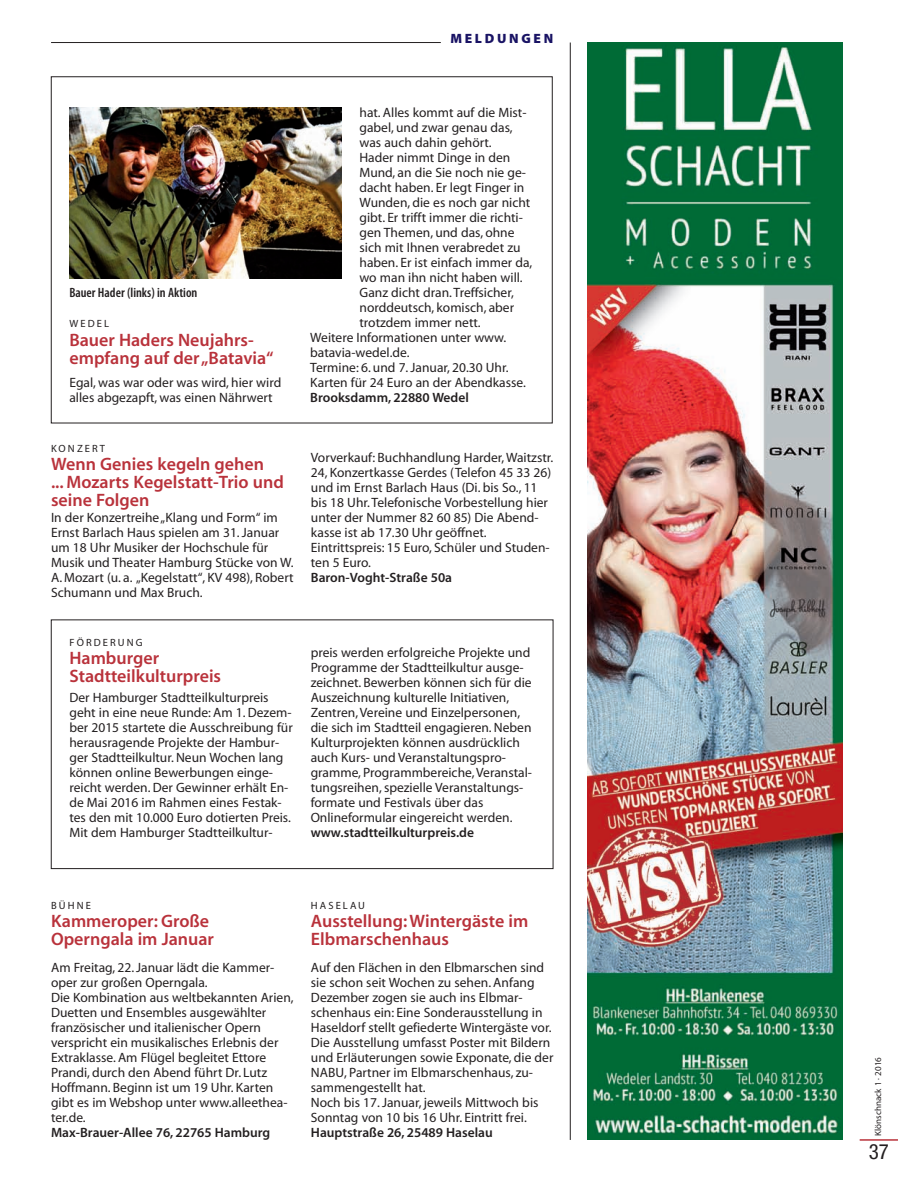
<style>
.page{position:relative;width:915px;height:1191px;background:#fff}
.page>*{position:absolute;margin:0;border:0;box-sizing:border-box;transform-origin:0 0}
.t1{font:condensed 21px "Helvetica Neue";color:#231f20}
.t2{font:18px/18px "Adobe Corp ID Myriad Sb";color:#b9323b}
.t3{font:13.5px/15px "Adobe Corp ID Myriad Rg";color:#231f20}
.t4{font:600 condensed 13.5px "Myriad Pro";color:#231f20}
.t5{font:13.5px "Adobe Corp ID Myriad Sb";color:#231f20}
.t6{font:13.5px "Adobe Corp ID Myriad Bl";letter-spacing:.2em;color:#191364}
.t7{font:10.5px "Adobe Corp ID Myriad Rg";letter-spacing:.2em;color:#231f20}
.t8{font:9px "Adobe Corp ID Myriad Rg";color:#231f20}
.s1{font-family:"Adobe Corp ID Myriad Sb"}
</style>
<div class="page">
<hr style="left:51px;top:42px;width:389px;height:1px;background:#231f20">
<hr style="left:570px;top:43px;width:1px;height:1097px;background:#231f20">
<hr style="left:859px;top:1139px;width:38px;height:1px;background:#b9323b">
<img style="left:69px;top:107px;width:272px;height:171px">
<img style="left:587px;top:43px;width:255px;height:1097px">
<p class="t6" style="left:450px;top:33px;width:104px">MELDUNGEN</p>
<p class="t4" style="left:69px;top:285px;width:130px">Bauer Hader (links) in Aktion</p>
<p class="t7" style="left:69px;top:320px;width:41px">WEDEL</p>
<p class="t2" style="left:69px;top:332px;width:206px">Bauer Haders Neujahrs - empfang auf der „Batavia“</p>
<p class="t3" style="left:69px;top:376px;width:213px">Egal, was war oder was wird, hier wird alles abgezapft, was einen Nährwert</p>
<p class="t7" style="left:51px;top:445px;width:56px">KONZERT</p>
<p class="t2" style="left:51px;top:457px;width:234px">Wenn Genies kegeln gehen<br>... Mozarts Kegelstatt-Trio und seine Folgen</p>
<p class="t3" style="left:51px;top:511px;width:244px">In der Konzertreihe „Klang und Form“ im Ernst Barlach Haus spielen am 31. Januar um 18 Uhr Musiker der Hochschule für Musik und Theater Hamburg Stücke von W.<br>A. Mozart (u. a. „Kegelstatt“, KV 498), Robert Schumann und Max Bruch.</p>
<p class="t7" style="left:69px;top:638px;width:75px">FÖRDERUNG</p>
<p class="t2" style="left:69px;top:650px;width:153px">Hamburger<br>Stadtteilkulturpreis</p>
<p class="t3" style="left:69px;top:691px;width:225px">Der Hamburger Stadtteilkulturpreis geht in eine neue Runde: Am 1. Dezem&shy;ber 2015 startete die Ausschreibung für herausragende Projekte der Hambur&shy;ger Stadtteilkultur. Neun Wochen lang können online Bewerbungen einge&shy;reicht werden. Der Gewinner erhält En&shy;de Mai 2016 im Rahmen eines Festak&shy;tes den mit 10.000 Euro dotierten Preis.<br>Mit dem Hamburger Stadtteilkultur-</p>
<p class="t3" style="left:359px;top:106px;width:168px">hat. Alles kommt auf die Mist-</p>
<p class="t3" style="left:359px;top:121px;width:155px">gabel, und zwar genau das,</p>
<p class="t3" style="left:359px;top:136px;width:134px">was auch dahin gehört.</p>
<p class="t3" style="left:359px;top:151px;width:152px">Hader nimmt Dinge in den</p>
<p class="t3" style="left:359px;top:166px;width:168px">Mund, an die Sie noch nie ge-</p>
<p class="t3" style="left:359px;top:181px;width:166px">dacht haben. Er legt Finger in</p>
<p class="t3" style="left:359px;top:196px;width:172px">Wunden, die es noch gar nicht</p>
<p class="t3" style="left:359px;top:211px;width:165px">gibt. Er trifft immer die richti-</p>
<p class="t3" style="left:359px;top:226px;width:156px">gen Themen, und das, ohne</p>
<p class="t3" style="left:359px;top:241px;width:162px">sich mit Ihnen verabredet zu</p>
<p class="t3" style="left:359px;top:256px;width:174px">haben. Er ist einfach immer da,</p>
<p class="t3" style="left:359px;top:271px;width:165px">wo man ihn nicht haben will.</p>
<p class="t3" style="left:359px;top:286px;width:156px">Ganz dicht dran. Treffsicher,</p>
<p class="t3" style="left:359px;top:301px;width:156px">norddeutsch, komisch, aber</p>
<p class="t3" style="left:359px;top:316px;width:123px">trotzdem immer nett.</p>
<p class="t3" style="left:310px;top:331px;width:197px">Weitere Informationen unter www.</p>
<p class="t3" style="left:310px;top:346px;width:101px">batavia-wedel.de.</p>
<p class="t3" style="left:310px;top:361px;width:200px">Termine: 6. und 7. Januar, 20.30 Uhr.</p>
<p class="t3" style="left:310px;top:376px;width:217px">Karten für 24 Euro an der Abendkasse.</p>
<p class="t5" style="left:310px;top:392px;width:160px">Brooksdamm, 22880 Wedel</p>
<p class="t3" style="left:311px;top:451px;width:244px">Vorverkauf: Buchhandlung Harder, Waitzstr.<br>24, Konzertkasse Gerdes (Telefon 45 33 26) und im Ernst Barlach Haus (Di. bis So., 11 bis 18 Uhr. Telefonische Vorbestellung hier unter der Nummer 82 60 85) Die Abend&shy;kasse ist ab 17.30 Uhr geöffnet.<br>Eintrittspreis: 15 Euro, Schüler und Studen&shy;ten 5 Euro.<br><span class="s1">Baron-Voght-Straße 50a</span></p>
<p class="t3" style="left:310px;top:646px;width:223px">preis werden erfolgreiche Projekte und Programme der Stadtteilkultur ausge&shy;zeichnet. Bewerben können sich für die Auszeichnung kulturelle Initiativen, Zentren, Vereine und Einzelpersonen, die sich im Stadtteil engagieren. Neben Kulturprojekten können ausdrücklich auch Kurs- und Veranstaltungspro&shy;gramme, Programmbereiche, Veranstal&shy;tungsreihen, spezielle Veranstaltungs&shy;formate und Festivals über das Onlineformular eingereicht werden. <span class="s1">www.stadtteilkulturpreis.de</span></p>
<p class="t7" style="left:51px;top:901px;width:41px">BÜHNE</p>
<p class="t2" style="left:51px;top:913px;width:164px">Kammeroper: Große<br>Operngala im Januar</p>
<p class="t3" style="left:51px;top:961px;width:244px">Am Freitag, 22. Januar lädt die Kammer&shy;oper zur großen Operngala.<br>Die Kombination aus weltbekannten Arien, Duetten und Ensembles ausgewählter französischer und italienischer Opern verspricht ein musikalisches Erlebnis der Extraklasse. Am Flügel begleitet Ettore Prandi, durch den Abend führt Dr. Lutz Hoffmann. Beginn ist um 19 Uhr. Karten gibt es im Webshop unter www.alleethea&shy;ter.de.<br><span class="s1">Max-Brauer-Allee 76, 22765 Hamburg</span></p>
<p class="t7" style="left:311px;top:901px;width:56px">HASELAU</p>
<p class="t2" style="left:311px;top:913px;width:219px">Ausstellung: Wintergäste im<br>Elbmarschenhaus</p>
<p class="t3" style="left:311px;top:961px;width:244px">Auf den Flächen in den Elbmarschen sind sie schon seit Wochen zu sehen. Anfang Dezember zogen sie auch ins Elbmar&shy;schenhaus ein: Eine Sonderausstellung in Haseldorf stellt gefiederte Wintergäste vor.<br>Die Ausstellung umfasst Poster mit Bildern und Erläuterungen sowie Exponate, die der NABU, Partner im Elbmarschenhaus, zu&shy;sammengestellt hat.<br>Noch bis 17. Januar, jeweils Mittwoch bis Sonntag von 10 bis 16 Uhr. Eintritt frei.<br><span class="s1">Hauptstraße 26, 25489 Haselau</span></p>
<p class="t8" style="left:874px;top:1135px;width:80px;rotate:-90deg">Klönschnack 1 · 2016</p>
<p class="t1" style="left:868px;top:1144px;width:22px">37</p>
</div>
